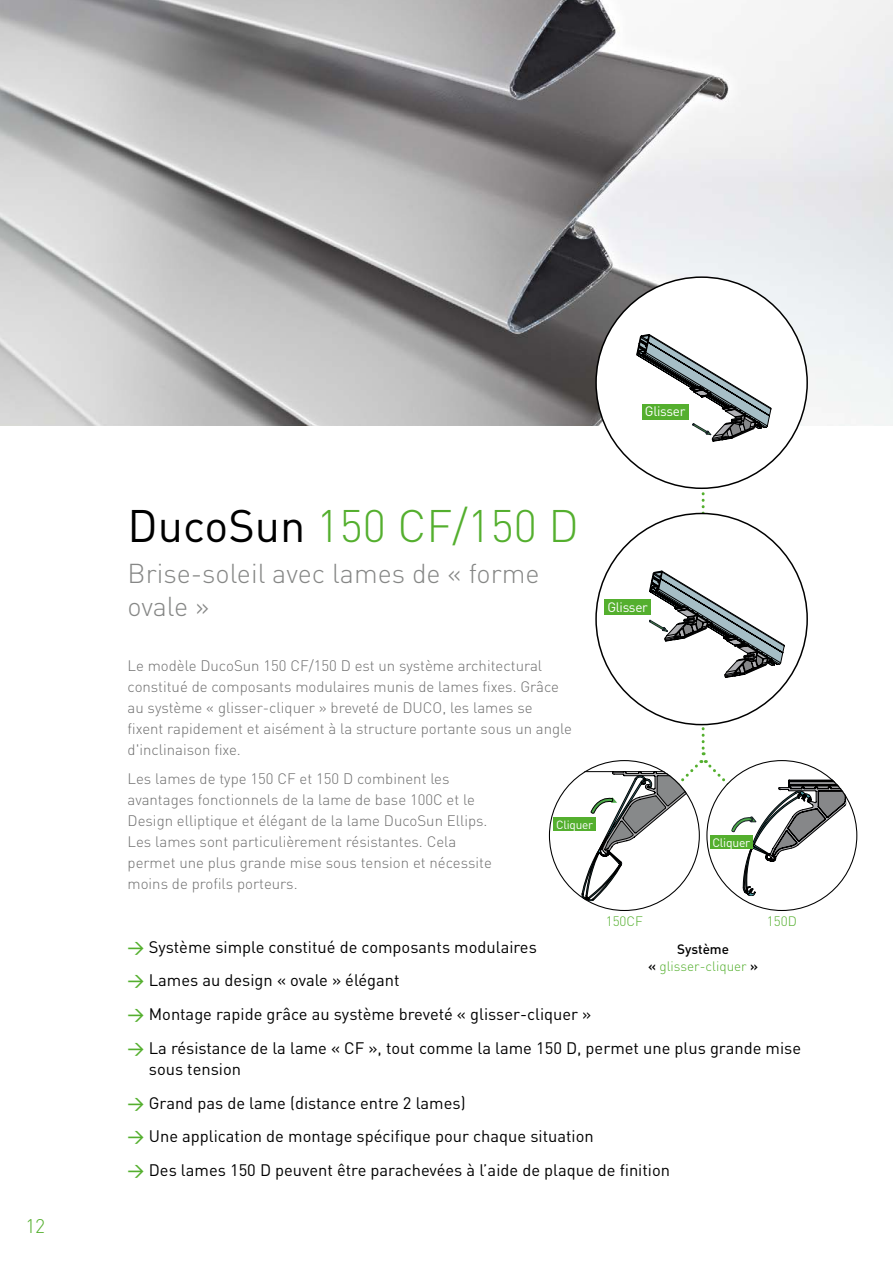
<style>
.page{position:relative;width:893px;height:1263px;background:#fff}
.page>*{position:absolute;margin:0;border:0;box-sizing:border-box;transform-origin:0 0}
.t1{font:300 45px "DINOT";color:#54af2e}
.t2{font:300 27px/32.4px "DINOT";color:#868786}
.t3{font:300 19.5px "DINOT";color:#54af2e}
.t4{font:16.5px/21px "DINOT";color:#000}
.t5{font:300 15px/21px "DINOT";color:#6e6e6e}
.t6{font:300 13.5px/17.5px "DINOT";color:#54af2e;text-align:center}
.t7{font:13.5px "DINOT";letter-spacing:-.02em;color:#fff}
.t8{font:12.15px "DINOT";letter-spacing:-.02em;color:#fff}
.t9{font:11.85px "DINOT";letter-spacing:-.02em;color:#fff}
.s1{font-weight:400;color:#000}
.s2{font-weight:500;color:#54af2e}
.s3{font-weight:500;color:#000}
</style>
<div class="page">
<img style="left:0;top:0;width:893px;height:425px">
<svg style="left:702px;top:492px;width:3px;height:21px"></svg>
<div style="left:553px;top:818px;width:43px;height:13px;background:#54af2e"></div>
<svg style="left:579px;top:714px;width:267px;height:187px"></svg>
<div style="left:710px;top:835px;width:43px;height:14px;background:#54af2e"></div>
<div style="left:596px;top:277px;width:211px;height:211px;background:#fff;border-radius:50%"></div>
<svg style="left:637px;top:334px;width:134px;height:107px"></svg>
<div style="left:642px;top:404px;width:46px;height:15px;background:#54af2e"></div>
<div style="left:596px;top:513px;width:211px;height:212px;background:#fff;border-radius:50%"></div>
<svg style="left:649px;top:571px;width:135px;height:107px"></svg>
<div style="left:604px;top:600px;width:47px;height:15px;background:#54af2e"></div>
<h3 class="t3" style="left:25px;top:1213px;width:21px">12</h3>
<p class="t7" style="left:645px;top:402px;width:42px">Glisser</p>
<h1 class="t1" style="left:128px;top:495px;width:453px"><span class="s1">DucoSun</span> 150 CF/150 D</h1>
<h2 class="t2" style="left:128px;top:556px;width:414px">Brise-soleil avec lames de « forme ovale »</h2>
<p class="t7" style="left:607px;top:598px;width:42px">Glisser</p>
<p class="t5" style="left:128px;top:654px;width:446px">Le modèle DucoSun 150 CF/150 D est un système architectural constitué de composants modulaires munis de lames fixes. Grâce au système « glisser-cliquer » breveté de DUCO, les lames se fixent rapidement et aisément à la structure portante sous un angle d'inclinaison fixe.</p>
<p class="t5" style="left:128px;top:768px;width:366px">Les lames de type 150 CF et 150 D combinent les avantages fonctionnels de la lame de base 100C et le Design elliptique et élégant de la lame DucoSun Ellips.<br>Les lames sont particulièrement résistantes. Cela permet une plus grande mise sous tension et nécessite moins de profils porteurs.</p>
<p class="t9" style="left:556px;top:816px;width:38px">Cliquer</p>
<p class="t8" style="left:712px;top:834px;width:39px">Cliquer</p>
<p class="t6" style="left:606px;top:912px;width:39px">150CF</p>
<p class="t6" style="left:767px;top:912px;width:31px">150D</p>
<p class="t4" style="left:128px;top:935px;width:411px"><span class="s2">→</span> Système simple constitué de composants modulaires</p>
<p class="t4" style="left:128px;top:969px;width:274px"><span class="s2">→</span> Lames au design « ovale » élégant</p>
<p class="t4" style="left:128px;top:1003px;width:465px"><span class="s2">→</span> Montage rapide grâce au système breveté « glisser-cliquer »</p>
<p class="t4" style="left:149px;top:1037px;width:654px;text-indent:-21px"><span class="s2">→</span> La résistance de la lame « CF », tout comme la lame 150 D, permet une plus grande mise sous tension</p>
<p class="t4" style="left:128px;top:1091px;width:340px"><span class="s2">→</span> Grand pas de lame (distance entre 2 lames)</p>
<p class="t4" style="left:128px;top:1125px;width:468px"><span class="s2">→</span> Une application de montage spécifique pour chaque situation</p>
<p class="t4" style="left:128px;top:1159px;width:544px"><span class="s2">→</span> Des lames 150 D peuvent être parachevées à l’aide de plaque de finition</p>
<p class="t6" style="left:648px;top:939px;width:111px"><span class="s3">Système<br>«</span> glisser-cliquer <span class="s3">»</span></p>
</div>
